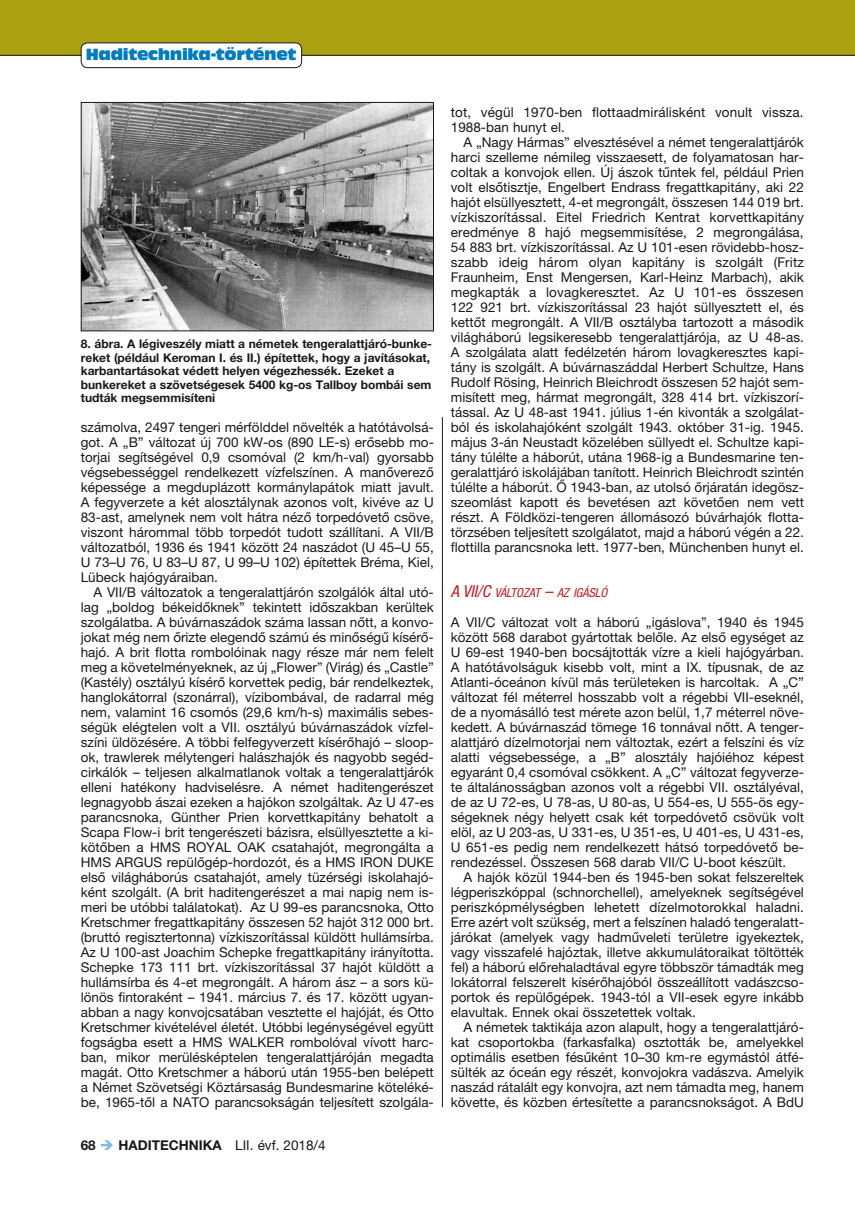
<style>
.page{position:relative;width:855px;height:1212px;background:#fff}
.page>*{position:absolute;margin:0;border:0;box-sizing:border-box;transform-origin:0 0}
.t1{font:15px "Antique Olive Compact";letter-spacing:-.02em;color:#007bc1}
.t2{font:13.5px/15px "Helvetica Neue LT Pro";color:#1a171c;text-align:justify}
.t3{font:700 13.5px "Helvetica Neue LT Pro";color:#1a171c}
.t4{font:italic condensed 12.3px "Helvetica Neue LT Pro";color:#c41a1d}
.t5{font:700 12px/13.5px "Helvetica Neue LT Pro";color:#1a171c}
.s1{color:#88b9df}
.s2{font-weight:400}
.s3{font-size:16.5px}
</style>
<div class="page">
<div style="left:0;top:0;width:855px;height:55px;background:#aba110"></div>
<hr style="left:0;top:55px;width:855px;height:1px;background:#1a171c">
<div style="left:81px;top:43px;width:221px;height:25px;background:#fff;border-radius:6px"></div>
<div style="left:81px;top:43px;width:221px;height:25px;border:1px solid #1a171c;border-radius:6px"></div>
<img style="left:83px;top:104px;width:349px;height:225px">
<div style="left:81px;top:102px;width:353px;height:229px;border:1px solid #1a171c"></div>
<hr style="left:442px;top:417px;width:1px;height:690px;background:#1a171c">
<p class="t1" style="left:86px;top:44px;width:212px">Haditechnika-történet</p>
<p class="t5" style="left:81px;top:337px;width:353px">8. ábra. A légiveszély miatt a németek tengeralattjáró-bunke&shy;reket (például Keroman I. és II.) építettek, hogy a javításokat, karbantartásokat védett helyen végezhessék. Ezeket a bunkereket a szövetségesek 5400 kg-os Tallboy bombái sem tudták megsemmisíteni</p>
<p class="t2" style="left:81px;top:420px;width:354px">számolva, 2497 tengeri mérfölddel növelték a hatótávolsá&shy;got. A „B” változat új 700 kW-os (890 LE-s) erősebb mo&shy;torjai segítségével 0,9 csomóval (2 km/h-val) gyorsabb végsebességgel rendelkezett vízfelszínen. A manőverező képessége a megduplázott kormánylapátok miatt javult.<br>A fegyverzete a két alosztálynak azonos volt, kivéve az U 83-ast, amelynek nem volt hátra néző torpedóvető csöve, viszont hárommal több torpedót tudott szállítani. A VII/B változatból, 1936 és 1941 között 24 naszádot (U 45–U 55, U 73–U 76, U 83–U 87, U 99–U 102) építettek Bréma, Kiel, Lübeck hajógyáraiban.</p>
<p class="t2" style="left:81px;top:585px;width:354px;text-indent:13px">A VII/B változatok a tengeralattjárón szolgálók által utó&shy;lag „boldog békeidőknek” tekintett időszakban kerültek szolgálatba. A búvárnaszádok száma lassan nőtt, a konvo&shy;jokat még nem őrizte elegendő számú és minőségű kísérő&shy;hajó. A brit flotta rombolóinak nagy része már nem felelt meg a követelményeknek, az új „Flower” (Virág) és „Castle” (Kastély) osztályú kísérő korvettek pedig, bár rendelkeztek, hanglokátorral (szonárral), vízibombával, de radarral még nem, valamint 16 csomós (29,6 km/h-s) maximális sebes&shy;ségük elégtelen volt a VII. osztályú búvárnaszádok vízfel&shy;színi üldözésére. A többi felfegyverzett kísérőhajó – sloop&shy;ok, trawlerek mélytengeri halászhajók és nagyobb segéd&shy;cirkálók – teljesen alkalmatlanok voltak a tengeralattjárók elleni hatékony hadviselésre. A német haditengerészet legnagyobb ászai ezeken a hajókon szolgáltak. Az U 47-es parancsnoka, Günther Prien korvettkapitány behatolt a Scapa Flow-i brit tengerészeti bázisra, elsüllyesztette a ki&shy;kötőben a HMS ROYAL OAK csatahajót, megrongálta a HMS ARGUS repülőgép-hordozót, és a HMS IRON DUKE első világháborús csatahajót, amely tüzérségi iskolahajó&shy;ként szolgált. (A brit haditengerészet a mai napig nem is&shy;meri be utóbbi találatokat). Az U 99-es parancsnoka, Otto Kretschmer fregattkapitány összesen 52 hajót 312 000 brt. (bruttó regisztertonna) vízkiszorítással küldött hullámsírba.<br>Az U 100-ast Joachim Schepke fregattkapitány irányította.<br>Schepke 173 111 brt. vízkiszorítással 37 hajót küldött a hullámsírba és 4-et megrongált. A három ász – a sors kü&shy;lönös fintoraként – 1941. március 7. és 17. között ugyan&shy;abban a nagy konvojcsatában vesztette el hajóját, és Otto Kretschmer kivételével életét. Utóbbi legénységével együtt fogságba esett a HMS WALKER rombolóval vívott harc&shy;ban, mikor merülésképtelen tengeralattjáróján megadta magát. Otto Kretschmer a háború után 1955-ben belépett a Német Szövetségi Köztársaság Bundesmarine köteléké&shy;be, 1965-től a NATO parancsokságán teljesített szolgála-</p>
<p class="t3" style="left:81px;top:1137px;width:246px">68 <span class="s1">➔</span> HADITECHNIKA <span class="s2">LII. évf. 2018/4</span></p>
<p class="t2" style="left:451px;top:105px;width:354px">tot, végül 1970-ben flottaadmirálisként vonult vissza.<br>1988-ban hunyt el.</p>
<p class="t2" style="left:451px;top:134px;width:355px;text-indent:13px">A „Nagy Hármas” elvesztésével a német tengeralattjárók harci szelleme némileg visszaesett, de folyamatosan har&shy;coltak a konvojok ellen. Új ászok tűntek fel, például Prien volt elsőtisztje, Engelbert Endrass fregattkapitány, aki 22 hajót elsüllyesztett, 4-et megrongált, összesen 144 019 brt. vízkiszorítással. Eitel Friedrich Kentrat korvettkapitány eredménye 8 hajó megsemmisítése, 2 megrongálása, 54 883 brt. vízkiszorítással. Az U 101-esen rövidebb-hos - szabb ideig három olyan kapitány is szolgált (Fritz Fraunheim, Enst Mengersen, Karl-Heinz Marbach), akik megkapták a lovagkeresztet. Az U 101-es összesen 122 921 brt. vízkiszorítással 23 hajót süllyesztett el, és kettőt megrongált. A VII/B osztályba tartozott a második világháború legsikeresebb tengeralattjárója, az U 48-as.<br>A szolgálata alatt fedélzetén három lovagkeresztes kapi&shy;tány is szolgált. A búvárnaszáddal Herbert Schultze, Hans Rudolf Rösing, Heinrich Bleichrodt összesen 52 hajót sem&shy;misített meg, hármat megrongált, 328 414 brt. vízkiszorí&shy;tással. Az U 48-ast 1941. július 1-én kivonták a szolgálat&shy;ból és iskolahajóként szolgált 1943. október 31-ig. 1945. május 3-án Neustadt közelében süllyedt el. Schultze kapi&shy;tány túlélte a háborút, utána 1968-ig a Bundesmarine ten&shy;geralattjáró iskolájában tanított. Heinrich Bleichrodt szintén túlélte a háborút. Ő 1943-ban, az utolsó őrjáratán idegös - szeomlást kapott és bevetésen azt követően nem vett részt. A Földközi-tengeren állomásozó búvárhajók flotta&shy;törzsében teljesített szolgálatot, majd a háború végén a 22. flottilla parancsnoka lett. 1977-ben, Münchenben hunyt el.</p>
<p class="t4" style="left:451px;top:586px;width:158px"><span class="s3">A VII/C</span> VÁLTOZAT <span class="s3">–</span> AZ IGÁSLÓ</p>
<p class="t2" style="left:451px;top:615px;width:354px">A VII/C változat volt a háború „igáslova”, 1940 és 1945 között 568 darabot gyártottak belőle. Az első egységet az U 69-est 1940-ben bocsájtották vízre a kieli hajógyárban.<br>A hatótávolságuk kisebb volt, mint a IX. típusnak, de az Atlanti-óceánon kívül más területeken is harcoltak. A „C” változat fél méterrel hosszabb volt a régebbi VII-eseknél, de a nyomásálló test mérete azon belül, 1,7 méterrel növe&shy;kedett. A búvárnaszád tömege 16 tonnával nőtt. A tenger&shy;alattjáró dízelmotorjai nem változtak, ezért a felszíni és víz alatti végsebessége, a „B” alosztály hajóiéhoz képest egyaránt 0,4 csomóval csökkent. A „C” változat fegyverze&shy;te általánosságban azonos volt a régebbi VII. osztályéval, de az U 72-es, U 78-as, U 80-as, U 554-es, U 555-ös egy&shy;ségeknek négy helyett csak két torpedóvető csövük volt elöl, az U 203-as, U 331-es, U 351-es, U 401-es, U 431-es, U 651-es pedig nem rendelkezett hátsó torpedóvető be&shy;rendezéssel. Összesen 568 darab VII/C U-boot készült.</p>
<p class="t2" style="left:451px;top:870px;width:354px;text-indent:13px">A hajók közül 1944-ben és 1945-ben sokat felszereltek légperiszkóppal (schnorchellel), amelyeknek segítségével periszkópmélységben lehetett dízelmotorokkal haladni.<br>Erre azért volt szükség, mert a felszínen haladó tengeralatt&shy;járókat (amelyek vagy hadműveleti területre igyekeztek, vagy visszafelé hajóztak, illetve akkumulátoraikat töltötték fel) a háború előrehaladtával egyre többször támadták meg lokátorral felszerelt kísérőhajóból összeállított vadászcso&shy;portok és repülőgépek. 1943-tól a VII-esek egyre inkább elavultak. Ennek okai összetettek voltak.</p>
<p class="t2" style="left:451px;top:1020px;width:354px;text-indent:13px">A németek taktikája azon alapult, hogy a tengeralattjáró&shy;kat csoportokba (farkasfalka) osztották be, amelyekkel optimális esetben fésűként 10–30 km-re egymástól átfé&shy;sülték az óceán egy részét, konvojokra vadászva. Amelyik naszád rátalált egy konvojra, azt nem támadta meg, hanem követte, és közben értesítette a parancsnokságot. A BdU</p>
</div>
